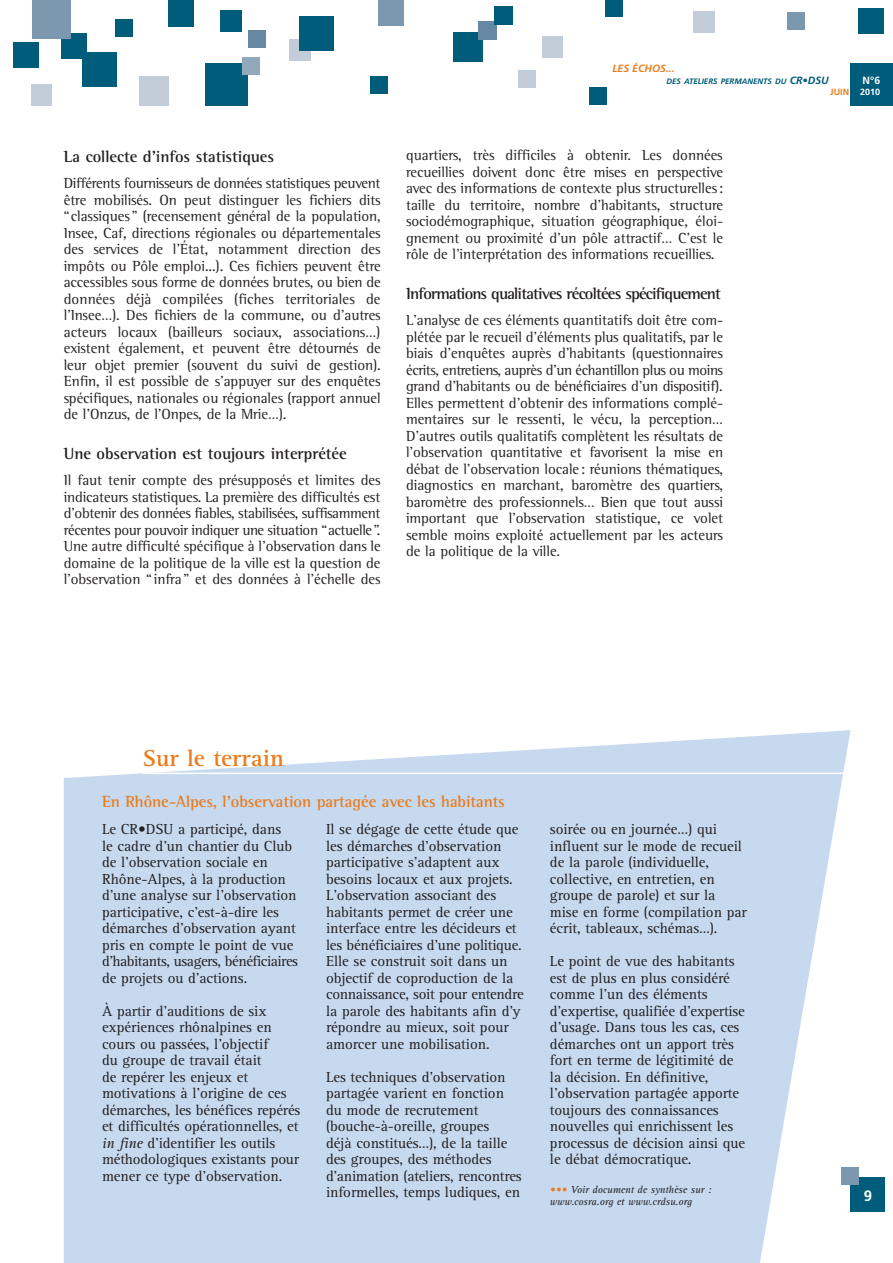
<style>
.page{position:relative;width:893px;height:1263px;background:#fff}
.page>*{position:absolute;margin:0;border:0;box-sizing:border-box;transform-origin:0 0}
.t1{font:700 24px "Agfa Rotis Serif";color:#ea7c1d}
.t2{font:700 16.5px "Agfa Rotis Semi Serif";letter-spacing:-.005em;color:#231f20}
.t3{font:700 16.5px "Agfa Rotis Semi Serif";letter-spacing:-.005em;color:#ea7c1d}
.t4{font:700 16.5px "Agfa Rotis Semi Serif";letter-spacing:-.05em;color:#231f20}
.t5{font:15px/16.5px "Agfa Rotis Semi Serif";letter-spacing:-.005em;color:#231f20;text-align:justify}
.t6{font:15px/16.5px "Agfa Rotis Serif";letter-spacing:-.005em;color:#231f20}
.t7{font:700 15px "Frutiger";color:#fff}
.t8{font:italic 10.5px/12px "Agfa Rotis Serif";letter-spacing:-.005em;color:#231f20}
.t9{font:italic 700 10.5px "Frutiger";color:#ea7c1d}
.t10{font:700 10.5px "Frutiger";color:#fff}
.t11{font:700 9px "Frutiger";color:#ea7c1d}
.t12{font:italic 700 7.8px "Frutiger";color:#005c7b}
.s1{font-size:10.5px}
.s2{color:#fff}
.s3{font-style:italic}
.s4{color:#ea7c1d}
</style>
<div class="page">
<div style="left:787px;top:13px;width:17px;height:17px;background:#7b98af"></div>
<div style="left:694px;top:11px;width:21px;height:21px;background:#c3cdd9"></div>
<div style="left:589px;top:88px;width:17px;height:17px;background:#005c7b"></div>
<div style="left:605px;top:0;width:17px;height:17px;background:#005c7b"></div>
<div style="left:850px;top:64px;width:43px;height:42px;background:#005c7b"></div>
<div style="left:858px;top:8px;width:25px;height:26px;background:#005c7b"></div>
<div style="left:453px;top:32px;width:30px;height:30px;background:#005c7b"></div>
<div style="left:139px;top:77px;width:30px;height:29px;background:#c3cdd9"></div>
<div style="left:168px;top:0;width:25px;height:27px;background:#005c7b"></div>
<div style="left:378px;top:0;width:25px;height:26px;background:#7b98af"></div>
<div style="left:290px;top:39px;width:21px;height:22px;background:#c3cdd9"></div>
<div style="left:205px;top:63px;width:43px;height:43px;background:#005c7b"></div>
<div style="left:519px;top:71px;width:17px;height:17px;background:#c3cdd9"></div>
<div style="left:116px;top:19px;width:17px;height:17px;background:#005c7b"></div>
<div style="left:371px;top:76px;width:17px;height:17px;background:#005c7b"></div>
<div style="left:300px;top:17px;width:34px;height:34px;background:#005c7b"></div>
<div style="left:243px;top:58px;width:17px;height:17px;background:#92a8bb"></div>
<div style="left:31px;top:84px;width:20px;height:21px;background:#c3cdd9"></div>
<div style="left:62px;top:33px;width:25px;height:26px;background:#005c7b"></div>
<div style="left:83px;top:53px;width:34px;height:34px;background:#005c7b"></div>
<div style="left:220px;top:10px;width:21px;height:21px;background:#005c7b"></div>
<div style="left:249px;top:30px;width:17px;height:17px;background:#6688a2"></div>
<div style="left:478px;top:21px;width:19px;height:19px;background:#6688a2"></div>
<div style="left:32px;top:0;width:38px;height:38px;background:#7b98af"></div>
<div style="left:494px;top:6px;width:18px;height:19px;background:#005c7b"></div>
<div style="left:13px;top:42px;width:25px;height:26px;background:#005c7b"></div>
<div style="left:542px;top:36px;width:20px;height:21px;background:#c3cdd9"></div>
<div style="left:850px;top:1178px;width:34px;height:34px;background:#005c7b"></div>
<div style="left:841px;top:1168px;width:17px;height:17px;background:#7b98af"></div>
<svg style="left:64px;top:730px;width:786px;height:533px;background:#cbdcf0"></svg>
<hr style="left:143px;top:773px;width:750px;height:1px;background:#fff">
<p class="t2" style="left:64px;top:150px;width:212px">La collecte d'infos statistiques</p>
<p class="t5" style="left:64px;top:177px;width:319px">Différents fournisseurs de données statistiques peuvent être mobilisés. On peut distinguer les fichiers dits “classiques” (recensement général de la population, Insee, Caf, directions régionales ou départementales des services de l'État, notamment direction des impôts ou Pôle emploi...). Ces fichiers peuvent être accessibles sous forme de données brutes, ou bien de données déjà compilées (fiches territoriales de l'Insee…). Des fichiers de la commune, ou d'autres acteurs locaux (bailleurs sociaux, associations…) existent également, et peuvent être détournés de leur objet premier (souvent du suivi de gestion).<br>Enfin, il est possible de s'appuyer sur des enquêtes spécifiques, nationales ou régionales (rapport annuel de l'Onzus, de l'Onpes, de la Mrie…).</p>
<p class="t2" style="left:64px;top:447px;width:285px">Une observation est toujours interprétée</p>
<p class="t5" style="left:64px;top:473px;width:319px">Il faut tenir compte des présupposés et limites des indicateurs statistiques. La première des difficultés est d'obtenir des données fiables, stabilisées, suffisamment récentes pour pouvoir indiquer une situation “actuelle”.<br>Une autre difficulté spécifique à l'observation dans le domaine de la politique de la ville est la question de l'observation “infra” et des données à l'échelle des</p>
<p class="t9" style="left:612px;top:64px;width:64px">LES ÉCHOS...</p>
<p class="t12" style="left:666px;top:78px;width:164px">DES ATELIERS PERMANENTS DU <span class="s1">CR•DSU</span></p>
<p class="t10" style="left:863px;top:76px;width:19px">N°6</p>
<p class="t11" style="left:830px;top:88px;width:52px">JUIN <span class="s2">2010</span></p>
<p class="t5" style="left:406px;top:149px;width:319px">quartiers, très difficiles à obtenir. Les données recueillies doivent donc être mises en perspective avec des informations de contexte plus structurelles: taille du territoire, nombre d'habitants, structure sociodémographique, situation géographique, éloi&shy;gnement ou proximité d'un pôle attractif… C'est le rôle de l'interprétation des informations recueillies.</p>
<p class="t4" style="left:406px;top:288px;width:317px">Informations qualitatives récoltées spécifiquement</p>
<p class="t5" style="left:406px;top:314px;width:319px">L'analyse de ces éléments quantitatifs doit être com&shy;plétée par le recueil d'éléments plus qualitatifs, par le biais d'enquêtes auprès d'habitants (questionnaires écrits, entretiens, auprès d'un échantillon plus ou moins grand d'habitants ou de bénéficiaires d'un dispositif).<br>Elles permettent d'obtenir des informations complé&shy;mentaires sur le ressenti, le vécu, la perception… D'autres outils qualitatifs complètent les résultats de l'observation quantitative et favorisent la mise en débat de l'observation locale: réunions thématiques, diagnostics en marchant, baromètre des quartiers, baromètre des professionnels… Bien que tout aussi important que l'observation statistique, ce volet semble moins exploité actuellement par les acteurs de la politique de la ville.</p>
<h1 class="t1" style="left:143px;top:750px;width:143px">Sur le terrain</h1>
<p class="t3" style="left:102px;top:795px;width:404px">En Rhône-Alpes, l'observation partagée avec les habitants</p>
<p class="t6" style="left:102px;top:823px;width:197px">Le CR•DSU a participé, dans<br>le cadre d'un chantier du Club de l'observation sociale en<br>Rhône-Alpes, à la production d'une analyse sur l'observation participative, c'est-à-dire les démarches d'observation ayant pris en compte le point de vue d'habitants, usagers, bénéficiaires de projets ou d'actions.</p>
<p class="t6" style="left:102px;top:1004px;width:200px">À partir d'auditions de six expériences rhônalpines en cours ou passées, l'objectif<br>du groupe de travail était<br>de repérer les enjeux et motivations à l'origine de ces démarches, les bénéfices repérés et difficultés opérationnelles, et <span class="s3">in fine</span> d'identifier les outils méthodologiques existants pour mener ce type d'observation.</p>
<p class="t6" style="left:326px;top:823px;width:199px">Il se dégage de cette étude que les démarches d'observation participative s'adaptent aux besoins locaux et aux projets.<br>L'observation associant des habitants permet de créer une interface entre les décideurs et les bénéficiaires d'une politique.<br>Elle se construit soit dans un objectif de coproduction de la connaissance, soit pour entendre la parole des habitants afin d'y répondre au mieux, soit pour amorcer une mobilisation.</p>
<p class="t6" style="left:326px;top:1070px;width:197px">Les techniques d'observation partagée varient en fonction du mode de recrutement (bouche-à-oreille, groupes<br>déjà constitués…), de la taille des groupes, des méthodes d'animation (ateliers, rencontres informelles, temps ludiques, en</p>
<p class="t6" style="left:550px;top:823px;width:198px">soirée ou en journée…) qui influent sur le mode de recueil de la parole (individuelle, collective, en entretien, en groupe de parole) et sur la mise en forme (compilation par écrit, tableaux, schémas…).</p>
<p class="t6" style="left:550px;top:955px;width:197px">Le point de vue des habitants est de plus en plus considéré comme l'un des éléments d'expertise, qualifiée d'expertise d'usage. Dans tous les cas, ces démarches ont un apport très fort en terme de légitimité de la décision. En définitive, l'observation partagée apporte toujours des connaissances nouvelles qui enrichissent les processus de décision ainsi que le débat démocratique.</p>
<p class="t8" style="left:550px;top:1184px;width:163px"><span class="s4">•••</span> Voir document de synthèse sur : www.cosra.org et www.crdsu.org</p>
<p class="t7" style="left:864px;top:1189px;width:10px">9</p>
</div>
